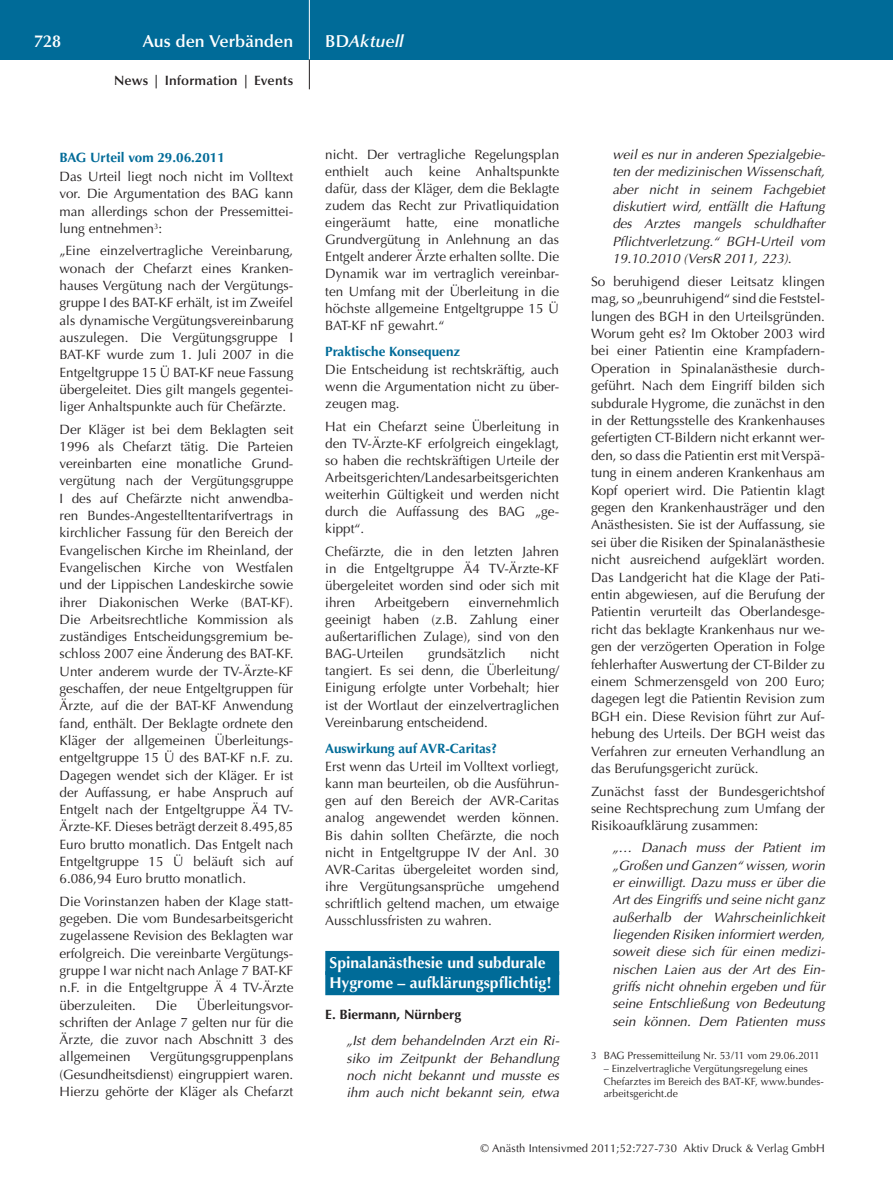
<style>
.page{position:relative;width:893px;height:1191px;background:#fff}
.page>*{position:absolute;margin:0;border:0;box-sizing:border-box;transform-origin:0 0}
.t1{font:600 17.25px "Optima";color:#fff}
.t2{font:italic 600 17.25px "Optima";letter-spacing:.005em;color:#fff}
.t3{font:700 15.75px/20.2px "Optima";color:#fff}
.t4{font:13.5px/17.2px "Optima";color:#231f20;text-align:justify}
.t5{font:italic 13.5px/17.4px "Optima";color:#231f20;text-align:justify}
.t6{font:700 13.5px "Optima";color:#006b98}
.t7{font:600 13.5px "Optima";letter-spacing:.01em;color:#231f20}
.t8{font:700 13.5px "Optima";color:#231f20}
.t9{font:11.25px "Optima";letter-spacing:.005em;color:#231f20}
.t10{font:10.5px/12.8px "Optima";color:#231f20}
.s1{font-style:normal}
</style>
<div class="page">
<div style="left:0;top:0;width:893px;height:60px;background:#006b98"></div>
<hr style="left:309px;top:0;width:1px;height:60px;background:#fff">
<svg style="left:309px;top:60px;width:1px;height:29px"></svg>
<div style="left:325px;top:951px;width:234px;height:24px;background:#006b98"></div>
<div style="left:325px;top:971px;width:234px;height:24px;background:#006b98"></div>
<p class="t1" style="left:34px;top:31px;width:29px">728</p>
<p class="t1" style="left:143px;top:31px;width:152px">Aus den Verbänden</p>
<p class="t2" style="left:325px;top:31px;width:80px"><span class="s1">BD</span>Aktuell</p>
<p class="t7" style="left:114px;top:73px;width:181px">News | Information | Events</p>
<p class="t6" style="left:60px;top:150px;width:167px">BAG Urteil vom 29.06.2011</p>
<p class="t4" style="left:60px;top:168px;width:235px">Das Urteil liegt noch nicht im Volltext vor. Die Argumentation des BAG kann man allerdings schon der Pressemittei&shy;lung entnehmen<sup>3</sup>:</p>
<p class="t4" style="left:60px;top:242px;width:235px">„Eine einzelvertragliche Vereinbarung, wonach der Chefarzt eines Kranken&shy;hauses Vergütung nach der Vergütungs&shy;gruppe I des BAT-KF erhält, ist im Zweifel als dynamische Vergütungsvereinbarung auszulegen. Die Vergütungsgruppe I BAT-KF wurde zum 1. Juli 2007 in die Entgeltgruppe 15 Ü BAT-KF neue Fassung übergeleitet. Dies gilt mangels gegentei&shy;liger Anhaltspunkte auch für Chefärzte.</p>
<p class="t4" style="left:60px;top:420px;width:235px">Der Kläger ist bei dem Beklagten seit 1996 als Chefarzt tätig. Die Parteien vereinbarten eine monatliche Grund&shy;vergütung nach der Vergütungsgruppe I des auf Chefärzte nicht anwendba&shy;ren Bundes-Angestelltentarifvertrags in kirchlicher Fassung für den Bereich der Evangelischen Kirche im Rheinland, der Evangelischen Kirche von Westfalen und der Lippischen Landeskirche sowie ihrer Diakonischen Werke (BAT-KF).<br>Die Arbeitsrechtliche Kommission als zuständiges Entscheidungsgremium be&shy;schloss 2007 eine Änderung des BAT-KF.<br>Unter anderem wurde der TV-Ärzte-KF geschaffen, der neue Entgeltgruppen für Ärzte, auf die der BAT-KF Anwendung fand, enthält. Der Beklagte ordnete den Kläger der allgemeinen Überleitungs&shy;entgeltgruppe 15 Ü des BAT-KF n.F. zu.<br>Dagegen wendet sich der Kläger. Er ist der Auffassung, er habe Anspruch auf Entgelt nach der Entgeltgruppe Ä4 TV-Ärzte-KF. Dieses beträgt derzeit 8.495,85<br>Euro brutto monatlich. Das Entgelt nach Entgeltgruppe 15 Ü beläuft sich auf 6.086,94 Euro brutto monatlich.</p>
<p class="t4" style="left:60px;top:892px;width:235px">Die Vorinstanzen haben der Klage statt&shy;gegeben. Die vom Bundesarbeitsgericht zugelassene Revision des Beklagten war erfolgreich. Die vereinbarte Vergütungs&shy;gruppe I war nicht nach Anlage 7 BAT-KF n.F. in die Entgeltgruppe Ä 4 TV-Ärzte überzuleiten.</p>
<p class="t4" style="left:60px;top:996px;width:235px;text-indent:137px">Überleitungsvor&shy;schriften der Anlage 7 gelten nur für die Ärzte, die zuvor nach Abschnitt 3 des allgemeinen</p>
<p class="t4" style="left:156px;top:996px;width:23px">Die</p>
<p class="t4" style="left:60px;top:1048px;width:235px;text-indent:91px">Vergütungsgruppenplans (Gesundheitsdienst) eingruppiert waren.<br>Hierzu gehörte der Kläger als Chefarzt</p>
<p class="t4" style="left:325px;top:146px;width:235px">nicht. Der vertragliche Regelungsplan enthielt auch keine Anhaltspunkte dafür, dass der Kläger, dem die Beklagte zudem das Recht zur Privatliquidation eingeräumt hatte, eine monatliche Grundvergütung in Anlehnung an das Entgelt anderer Ärzte erhalten sollte. Die Dynamik war im vertraglich vereinbar&shy;ten Umfang mit der Überleitung in die höchste allgemeine Entgeltgruppe 15 Ü BAT-KF nF gewahrt.“</p>
<p class="t6" style="left:325px;top:343px;width:136px">Praktische Konsequenz</p>
<p class="t4" style="left:325px;top:361px;width:235px">Die Entscheidung ist rechtskräftig, auch wenn die Argumentation nicht zu über&shy;zeugen mag.</p>
<p class="t4" style="left:325px;top:418px;width:235px">Hat ein Chefarzt seine Überleitung in den TV-Ärzte-KF erfolgreich eingeklagt, so haben die rechtskräftigen Urteile der Arbeitsgerichten/Landesarbeitsgerichten weiterhin Gültigkeit und werden nicht durch die Auffassung des BAG „ge&shy;kippt“.</p>
<p class="t4" style="left:325px;top:542px;width:235px">Chefärzte, die in den letzten Jahren in die Entgeltgruppe Ä4 TV-Ärzte-KF übergeleitet worden sind oder sich mit ihren</p>
<p class="t4" style="left:325px;top:594px;width:235px;text-indent:144px">einvernehmlich geeinigt haben (z.B. Zahlung einer außertariflichen Zulage), sind von den BAG-Urteilen</p>
<p class="t4" style="left:374px;top:594px;width:77px">Arbeitgebern</p>
<p class="t4" style="left:325px;top:645px;width:235px;text-indent:205px">nicht tangiert. Es sei denn, die Überleitung/ Einigung erfolgte unter Vorbehalt; hier ist der Wortlaut der einzelvertraglichen Vereinbarung entscheidend.</p>
<p class="t6" style="left:325px;top:740px;width:173px">Auswirkung auf AVR-Caritas?</p>
<p class="t4" style="left:325px;top:758px;width:235px">Erst wenn das Urteil im Volltext vorliegt, kann man beurteilen, ob die Ausführun&shy;gen auf den Bereich der AVR-Caritas analog angewendet werden können.<br>Bis dahin sollten Chefärzte, die noch nicht in Entgeltgruppe IV der Anl. 30<br>AVR-Caritas übergeleitet worden sind, ihre Vergütungsansprüche umgehend schriftlich geltend machen, um etwaige Ausschlussfristen zu wahren.</p>
<p class="t3" style="left:330px;top:953px;width:224px">Spinalanästhesie und subdurale<br>Hygrome – aufklärungspflichtig!</p>
<p class="t8" style="left:325px;top:1007px;width:137px">E. Biermann, Nürnberg</p>
<p class="t5" style="left:347px;top:1032px;width:214px">„Ist dem behandelnden Arzt ein Ri&shy;siko im Zeitpunkt der Behandlung noch nicht bekannt und musste es ihm auch nicht bekannt sein, etwa</p>
<p class="t4" style="left:428px;top:645px;width:79px">grundsätzlich</p>
<p class="t5" style="left:612px;top:146px;width:214px">weil es nur in anderen Spezialgebie&shy;ten der medizinischen Wissenschaft, aber nicht in seinem Fachgebiet diskutiert wird, entfällt die Haftung des Arztes mangels schuldhafter Pflichtverletzung.“ BGH-Urteil vom 19.10.2010 (VersR 2011, 223).</p>
<p class="t4" style="left:591px;top:273px;width:235px">So beruhigend dieser Leitsatz klingen mag, so „beunruhigend“ sind die Feststel&shy;lungen des BGH in den Urteilsgründen.<br>Worum geht es? Im Oktober 2003 wird bei einer Patientin eine Krampfadern-Operation in Spinalanästhesie durch&shy;geführt. Nach dem Eingriff bilden sich subdurale Hygrome, die zunächst in den in der Rettungsstelle des Krankenhauses gefertigten CT-Bildern nicht erkannt wer&shy;den, so dass die Patientin erst mit Verspä&shy;tung in einem anderen Krankenhaus am Kopf operiert wird. Die Patientin klagt gegen den Krankenhausträger und den Anästhesisten. Sie ist der Auffassung, sie sei über die Risiken der Spinalanästhesie nicht ausreichend aufgeklärt worden.<br>Das Landgericht hat die Klage der Pati&shy;entin abgewiesen, auf die Berufung der Patientin verurteilt das Oberlandesge&shy;richt das beklagte Krankenhaus nur we&shy;gen der verzögerten Operation in Folge fehlerhafter Auswertung der CT-Bilder zu einem Schmerzensgeld von 200 Euro; dagegen legt die Patientin Revision zum BGH ein. Diese Revision führt zur Auf&shy;hebung des Urteils. Der BGH weist das Verfahren zur erneuten Verhandlung an das Berufungsgericht zurück.</p>
<p class="t4" style="left:591px;top:782px;width:235px">Zunächst fasst der Bundesgerichtshof seine Rechtsprechung zum Umfang der Risikoaufklärung zusammen:</p>
<p class="t5" style="left:612px;top:839px;width:214px">„… Danach muss der Patient im „Großen und Ganzen“ wissen, worin er einwilligt. Dazu muss er über die Art des Eingriffs und seine nicht ganz außerhalb der Wahrscheinlichkeit liegenden Risiken informiert werden, soweit diese sich für einen medizi&shy;nischen Laien aus der Art des Ein&shy;griffs nicht ohnehin ergeben und für seine Entschließung von Bedeutung sein können. Dem Patienten muss</p>
<p class="t10" style="left:591px;top:1049px;width:230px">3 BAG Pressemitteilung Nr. 53/11 vom 29.06.2011</p>
<p class="t10" style="left:604px;top:1062px;width:222px">– Einzelvertragliche Vergütungsregelung eines<br>Chefarztes im Bereich des BAT-KF, www.bundes&shy;arbeitsgericht.de</p>
<p class="t9" style="left:480px;top:1142px;width:346px">© Anästh Intensivmed 2011;52:727-730 Aktiv Druck &amp; Verlag GmbH</p>
</div>
